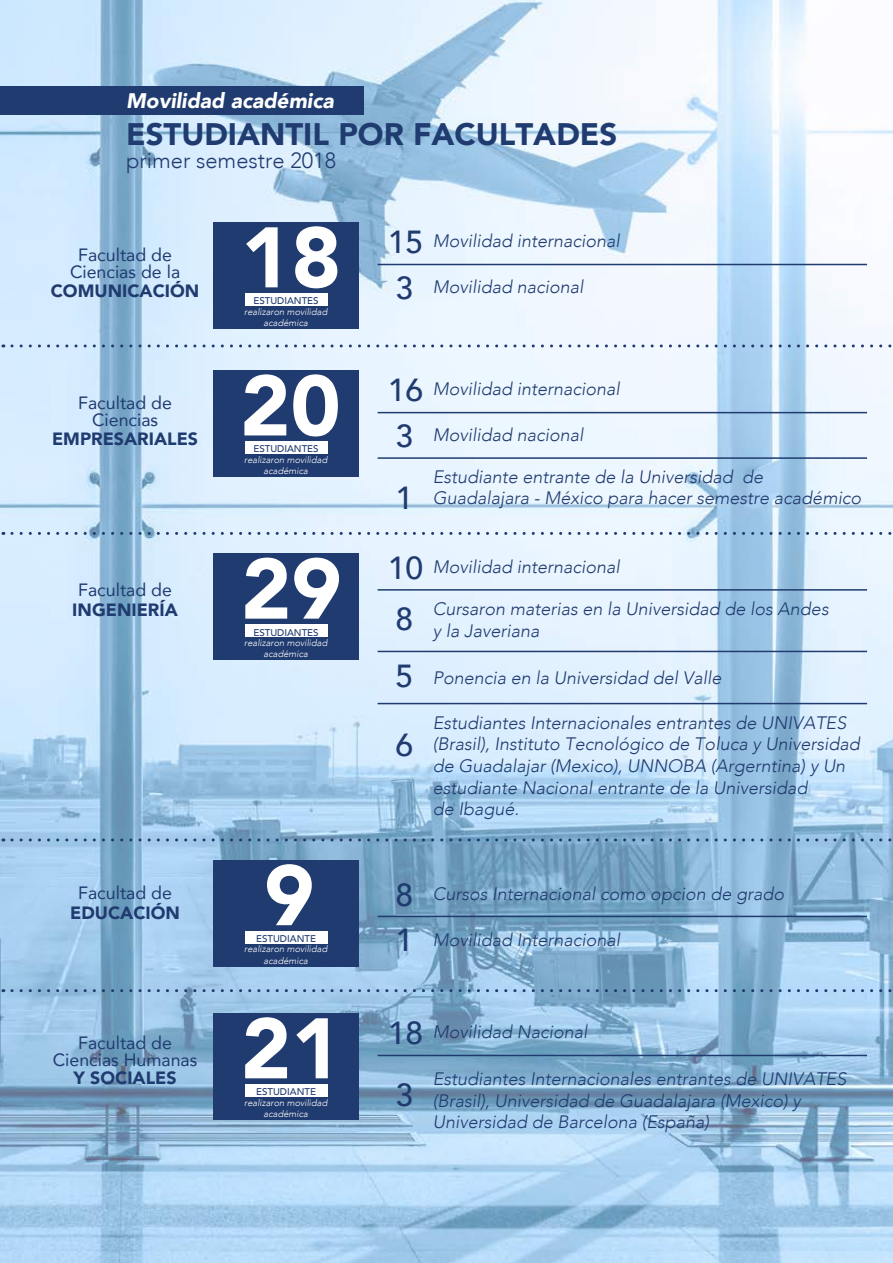
<style>
.page{position:relative;width:893px;height:1263px;background:#fff}
.page>*{position:absolute;margin:0;border:0;box-sizing:border-box;transform-origin:0 0}
.t1{font:900 84.75px "Avenir";color:#fff}
.t2{font:500 31.8px "Avenir";color:#203b6f}
.t3{font:900 31.05px "Avenir";color:#203b6f}
.t4{font:300 21.9px "Avenir";color:#203b6f}
.t5{font:italic 900 21px "Avenir";color:#fff}
.t6{font:italic 300 18px/21.6px "Avenir";color:#203b6f}
.t7{font:17.7px/16.8px "Avenir";color:#203b6f;text-align:center}
.t8{font:900 17.7px "Avenir";color:#203b6f}
.t9{font:500 9.75px "Avenir";color:#203b6f}
.t10{font:italic 300 9.3px/11.1px "Avenir";color:#fff;text-align:center}
.s1{font-weight:500;font-style:normal;font-size:31.8px}
</style>
<div class="page">
<img style="left:0;top:0;width:893px;height:1263px">
<div style="left:0;top:86px;width:364px;height:29px;background:#203b6f"></div>
<svg style="left:12px;top:344px;width:881px;height:3px"></svg>
<svg style="left:12px;top:532px;width:881px;height:3px;background:#a8bdd5"></svg>
<svg style="left:12px;top:838px;width:881px;height:3px;background:#6e95ba"></svg>
<svg style="left:12px;top:989px;width:881px;height:3px;background:#789ec3"></svg>
<div style="left:213px;top:222px;width:146px;height:107px;background:#203b6f"></div>
<hr style="left:378px;top:264px;width:489px;height:1px;background:#203b6f">
<div style="left:245px;top:293px;width:82px;height:13px;background:#fff"></div>
<div style="left:213px;top:371px;width:146px;height:106px;background:#203b6f"></div>
<hr style="left:378px;top:412px;width:489px;height:1px;background:#203b6f">
<hr style="left:378px;top:457px;width:489px;height:2px;background:#203b6f">
<div style="left:245px;top:441px;width:82px;height:13px;background:#fff"></div>
<div style="left:213px;top:554px;width:146px;height:106px;background:#203b6f"></div>
<div style="left:245px;top:625px;width:82px;height:12px;background:#fff"></div>
<hr style="left:378px;top:589px;width:489px;height:2px;background:#203b6f">
<hr style="left:378px;top:651px;width:489px;height:1px;background:#203b6f">
<hr style="left:378px;top:703px;width:489px;height:1px;background:#203b6f">
<hr style="left:378px;top:916px;width:489px;height:1px;background:#203b6f">
<div style="left:213px;top:860px;width:146px;height:106px;background:#203b6f"></div>
<div style="left:245px;top:931px;width:82px;height:13px;background:#fff"></div>
<hr style="left:378px;top:1055px;width:489px;height:1px;background:#203b6f">
<div style="left:213px;top:1013px;width:146px;height:106px;background:#203b6f"></div>
<div style="left:245px;top:1084px;width:82px;height:13px;background:#fff"></div>
<p class="t5" style="left:126px;top:84px;width:209px">Movilidad académica</p>
<h3 class="t3" style="left:126px;top:107px;width:493px">ESTUDIANTIL POR FACULTADES</h3>
<p class="t4" style="left:126px;top:147px;width:212px">primer semestre 2018</p>
<p class="t7" style="left:70px;top:246px;width:112px">Facultad de<br>Ciencias de la</p>
<p class="t8" style="left:51px;top:276px;width:150px">COMUNICACIÓN</p>
<p class="t7" style="left:78px;top:394px;width:95px">Facultad de<br>Ciencias</p>
<p class="t8" style="left:52px;top:424px;width:147px">EMPRESARIALES</p>
<p class="t7" style="left:78px;top:581px;width:95px">Facultad de</p>
<p class="t8" style="left:72px;top:595px;width:107px">INGENIERÍA</p>
<h1 class="t1" style="left:241px;top:185px;width:102px">18</h1>
<p class="t9" style="left:253px;top:292px;width:67px">ESTUDIANTES</p>
<p class="t10" style="left:244px;top:306px;width:85px">realizaron movilidad académica</p>
<h1 class="t1" style="left:240px;top:333px;width:102px">20</h1>
<p class="t9" style="left:253px;top:440px;width:67px">ESTUDIANTES</p>
<p class="t10" style="left:244px;top:454px;width:85px">realizaron movilidad académica</p>
<h1 class="t1" style="left:241px;top:516px;width:102px">29</h1>
<p class="t9" style="left:253px;top:624px;width:67px">ESTUDIANTES</p>
<p class="t10" style="left:244px;top:637px;width:85px">realizaron movilidad académica</p>
<p class="t7" style="left:78px;top:884px;width:95px">Facultad de</p>
<p class="t8" style="left:70px;top:897px;width:111px">EDUCACIÓN</p>
<p class="t7" style="left:53px;top:1033px;width:146px">Facultad de<br>Ciencias Humanas</p>
<p class="t8" style="left:73px;top:1063px;width:105px">Y SOCIALES</p>
<h1 class="t1" style="left:264px;top:823px;width:52px">9</h1>
<p class="t10" style="left:244px;top:944px;width:85px">realizaron movilidad académica</p>
<p class="t9" style="left:256px;top:930px;width:61px">ESTUDIANTE</p>
<h1 class="t1" style="left:241px;top:976px;width:102px">21</h1>
<p class="t9" style="left:256px;top:1083px;width:61px">ESTUDIANTE</p>
<p class="t10" style="left:244px;top:1097px;width:85px">realizaron movilidad académica</p>
<p class="t6" style="left:388px;top:230px;width:234px"><span class="s1">15</span> Movilidad internacional</p>
<p class="t6" style="left:395px;top:276px;width:190px"><span class="s1">3</span> Movilidad nacional</p>
<p class="t6" style="left:388px;top:378px;width:234px"><span class="s1">16</span> Movilidad internacional</p>
<p class="t6" style="left:395px;top:424px;width:190px"><span class="s1">3</span> Movilidad nacional</p>
<h2 class="t2" style="left:395px;top:470px;width:19px">1</h2>
<p class="t6" style="left:433px;top:466px;width:430px">Estudiante entrante de la Universidad de<br>Guadalajara - México para hacer semestre académico</p>
<p class="t6" style="left:388px;top:556px;width:234px"><span class="s1">10</span> Movilidad internacional</p>
<h2 class="t2" style="left:395px;top:591px;width:19px">8</h2>
<p class="t6" style="left:433px;top:598px;width:397px">Cursaron materias en la Universidad de los Andes y la Javeriana</p>
<p class="t6" style="left:395px;top:667px;width:328px"><span class="s1">5</span> Ponencia en la Universidad del Valle</p>
<h2 class="t2" style="left:395px;top:718px;width:19px">6</h2>
<p class="t6" style="left:433px;top:712px;width:428px">Estudiantes Internacionales entrantes de UNIVATES (Brasil), Instituto Tecnológico de Toluca y Universidad de Guadalajar (Mexico), UNNOBA (Argerntina) y Un estudiante Nacional entrante de la Universidad<br>de Ibagué.</p>
<p class="t6" style="left:395px;top:883px;width:390px"><span class="s1">8</span> Cursos Internacional como opcion de grado</p>
<p class="t6" style="left:395px;top:929px;width:226px"><span class="s1">1</span> Movilidad Internacional</p>
<p class="t6" style="left:388px;top:1021px;width:201px"><span class="s1">18</span> Movilidad Nacional</p>
<p class="t6" style="left:433px;top:1068px;width:415px">Estudiantes Internacionales entrantes de UNIVATES (Brasil), Universidad de Guadalajara (Mexico) y<br>Universidad de Barcelona (España)</p>
<h2 class="t2" style="left:395px;top:1067px;width:19px">3</h2>
</div>
